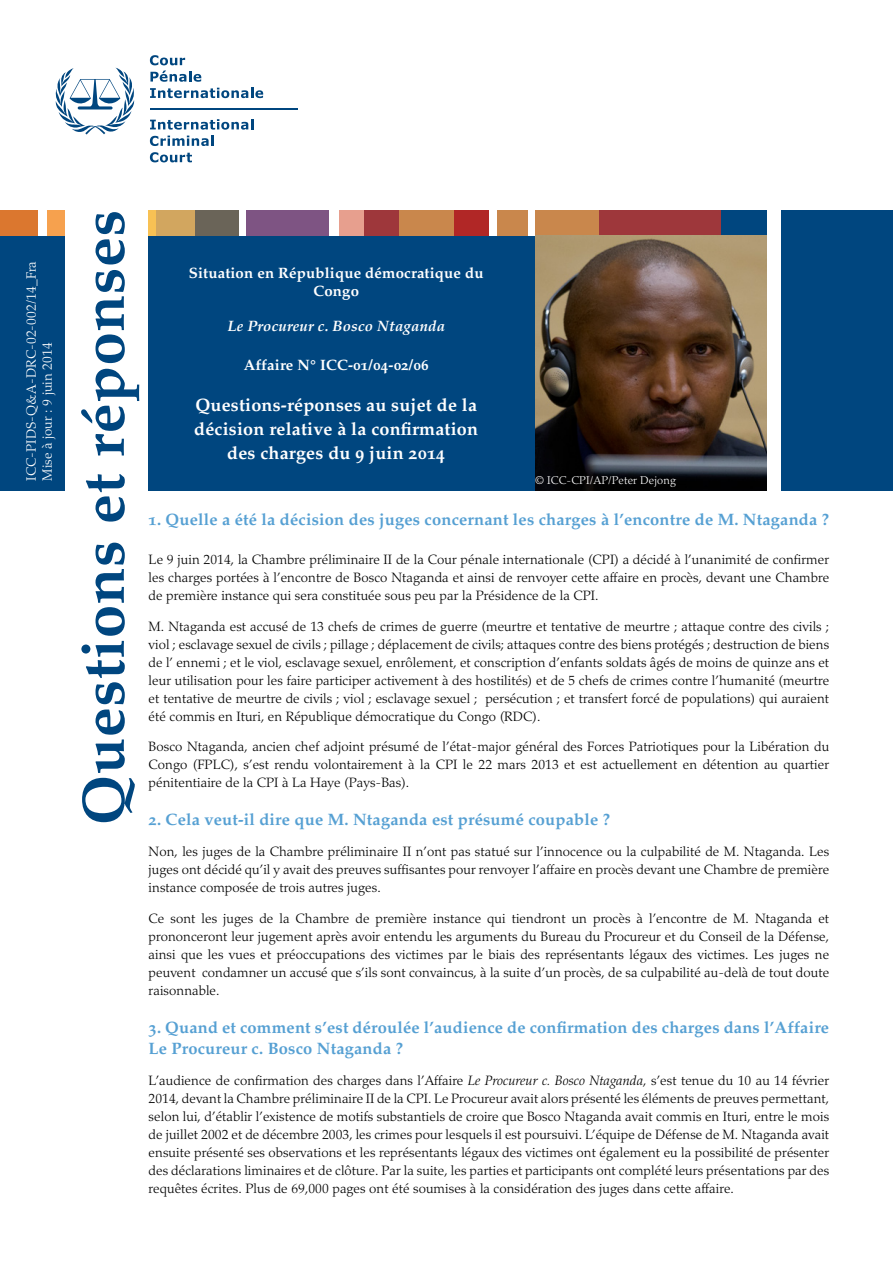
<style>
.page{position:relative;width:893px;height:1263px;background:#fff}
.page>*{position:absolute;margin:0;border:0;box-sizing:border-box;transform-origin:0 0}
.t1{font:60px "Palatino Bold Os F";letter-spacing:.01em;color:#00467f}
.t2{font:18px/24px "Palatino Bold Os F";letter-spacing:.01em;color:#fff;text-align:center}
.Question{font:16.5px/21px "Palatino Bold Os F";letter-spacing:.01em;color:#56a0d3}
.t3{font:15px/18px "Palatino Bold Os F";letter-spacing:.01em;color:#fff;text-align:center}
.t4{font:15px "Palatino Bold Italic Os F";letter-spacing:.01em;color:#fff}
.t5{font:300 13.5px/18px "Palatino";letter-spacing:.005em;color:#000;text-align:justify}
.t6{font:300 13.5px "Palatino";letter-spacing:.005em;color:#fff}
.t7{font:300 11.25px "Palatino";letter-spacing:.01em;color:#fff}
.s1{font-style:italic}
</style>
<div class="page">
<svg style="left:56px;top:68px;width:79px;height:67px"></svg>
<hr style="left:150px;top:108px;width:148px;height:1px;background:#00467f">
<svg style="left:150px;top:55px;width:35px;height:10px"></svg>
<svg style="left:150px;top:71px;width:51px;height:11px"></svg>
<svg style="left:150px;top:88px;width:113px;height:10px"></svg>
<svg style="left:150px;top:119px;width:103px;height:11px"></svg>
<svg style="left:150px;top:136px;width:64px;height:10px"></svg>
<svg style="left:150px;top:152px;width:42px;height:10px"></svg>
<div style="left:0;top:210px;width:38px;height:26px;background:#db772f"></div>
<div style="left:47px;top:210px;width:18px;height:26px;background:#f6a14e"></div>
<div style="left:149px;top:210px;width:7px;height:26px;background:#f8c154"></div>
<div style="left:156px;top:210px;width:39px;height:26px;background:#d2a65f"></div>
<div style="left:195px;top:210px;width:44px;height:26px;background:#6a6458"></div>
<div style="left:246px;top:210px;width:83px;height:26px;background:#7e5483"></div>
<div style="left:339px;top:210px;width:26px;height:26px;background:#e79f8e"></div>
<div style="left:365px;top:210px;width:34px;height:26px;background:#9e373b"></div>
<div style="left:399px;top:210px;width:56px;height:26px;background:#c9874c"></div>
<div style="left:455px;top:210px;width:34px;height:26px;background:#b12726"></div>
<div style="left:497px;top:210px;width:31px;height:26px;background:#c9874c"></div>
<div style="left:536px;top:210px;width:63px;height:26px;background:#c9874c"></div>
<div style="left:599px;top:210px;width:123px;height:26px;background:#9e373b"></div>
<div style="left:722px;top:210px;width:45px;height:26px;background:#00467f"></div>
<div style="left:782px;top:210px;width:111px;height:280px;background:#00467f"></div>
<div style="left:149px;top:236px;width:618px;height:254px;background:#00467f"></div>
<div style="left:0;top:236px;width:65px;height:254px;background:#00467f"></div>
<img style="left:536px;top:236px;width:231px;height:254px">
<p class="t6" style="left:23px;top:481px;width:221px;rotate:-90deg">ICC-PIDS-Q&amp;A-DRC-02-002/14_Fra</p>
<p class="t6" style="left:40px;top:481px;width:140px;rotate:-90deg">Mise à jour : 9 juin 2014</p>
<p class="t1" style="left:68px;top:825px;width:617px;rotate:-90deg">Questions et réponses</p>
<p class="t3" style="left:189px;top:264px;width:296px">Situation en République démocratique du<br>Congo</p>
<p class="t4" style="left:227px;top:317px;width:219px">Le Procureur c. Bosco Ntaganda</p>
<p class="t3" style="left:244px;top:356px;width:187px">Affaire N° ICC-01/04-02/06</p>
<p class="t2" style="left:194px;top:393px;width:285px">Questions-réponses au sujet de la décision relative à la confirmation des charges du 9 juin 2014</p>
<p class="t7" style="left:535px;top:473px;width:142px">© ICC-CPI/AP/Peter Dejong</p>
<p class="Question" style="left:149px;top:509px;width:682px">1. Quelle a été la décision des juges concernant les charges à l’encontre de M. Ntaganda ?</p>
<p class="t5" style="left:149px;top:550px;width:682px">Le 9 juin 2014, la Chambre préliminaire II de la Cour pénale internationale (CPI) a décidé à l’unanimité de confirmer les charges portées à l’encontre de Bosco Ntaganda et ainsi de renvoyer cette affaire en procès, devant une Chambre de première instance qui sera constituée sous peu par la Présidence de la CPI.</p>
<p class="t5" style="left:149px;top:617px;width:682px">M. Ntaganda est accusé de 13 chefs de crimes de guerre (meurtre et tentative de meurtre ; attaque contre des civils ; viol ; esclavage sexuel de civils ; pillage ; déplacement de civils; attaques contre des biens protégés ; destruction de biens de l’ ennemi ; et le viol, esclavage sexuel, enrôlement, et conscription d’enfants soldats âgés de moins de quinze ans et leur utilisation pour les faire participer activement à des hostilités) et de 5 chefs de crimes contre l’humanité (meurtre et tentative de meurtre de civils ; viol ; esclavage sexuel ; persécution ; et transfert forcé de populations) qui auraient été commis en Ituri, en République démocratique du Congo (RDC).</p>
<p class="t5" style="left:149px;top:738px;width:682px">Bosco Ntaganda, ancien chef adjoint présumé de l’état-major général des Forces Patriotiques pour la Libération du Congo (FPLC), s’est rendu volontairement à la CPI le 22 mars 2013 et est actuellement en détention au quartier pénitentiaire de la CPI à La Haye (Pays-Bas).</p>
<p class="Question" style="left:149px;top:809px;width:463px">2. Cela veut-il dire que M. Ntaganda est présumé coupable ?</p>
<p class="t5" style="left:149px;top:843px;width:682px">Non, les juges de la Chambre préliminaire II n’ont pas statué sur l’innocence ou la culpabilité de M. Ntaganda. Les juges ont décidé qu’il y avait des preuves suffisantes pour renvoyer l’affaire en procès devant une Chambre de première instance composée de trois autres juges.</p>
<p class="t5" style="left:149px;top:909px;width:682px">Ce sont les juges de la Chambre de première instance qui tiendront un procès à l’encontre de M. Ntaganda et prononceront leur jugement après avoir entendu les arguments du Bureau du Procureur et du Conseil de la Défense, ainsi que les vues et préoccupations des victimes par le biais des représentants légaux des victimes. Les juges ne peuvent condamner un accusé que s’ils sont convaincus, à la suite d’un procès, de sa culpabilité au-delà de tout doute raisonnable.</p>
<p class="Question" style="left:149px;top:1017px;width:682px">3. Quand et comment s’est déroulée l’audience de confirmation des charges dans l’Affaire<br>Le Procureur c. Bosco Ntaganda ?</p>
<p class="t5" style="left:149px;top:1071px;width:682px">L’audience de confirmation des charges dans l’Affaire <span class="s1">Le Procureur c. Bosco Ntaganda</span>, s’est tenue du 10 au 14 février 2014, devant la Chambre préliminaire II de la CPI. Le Procureur avait alors présenté les éléments de preuves permettant, selon lui, d’établir l’existence de motifs substantiels de croire que Bosco Ntaganda avait commis en Ituri, entre le mois de juillet 2002 et de décembre 2003, les crimes pour lesquels il est poursuivi. L’équipe de Défense de M. Ntaganda avait ensuite présenté ses observations et les représentants légaux des victimes ont également eu la possibilité de présenter des déclarations liminaires et de clôture. Par la suite, les parties et participants ont complété leurs présentations par des requêtes écrites. Plus de 69,000 pages ont été soumises à la considération des juges dans cette affaire.</p>
</div>
